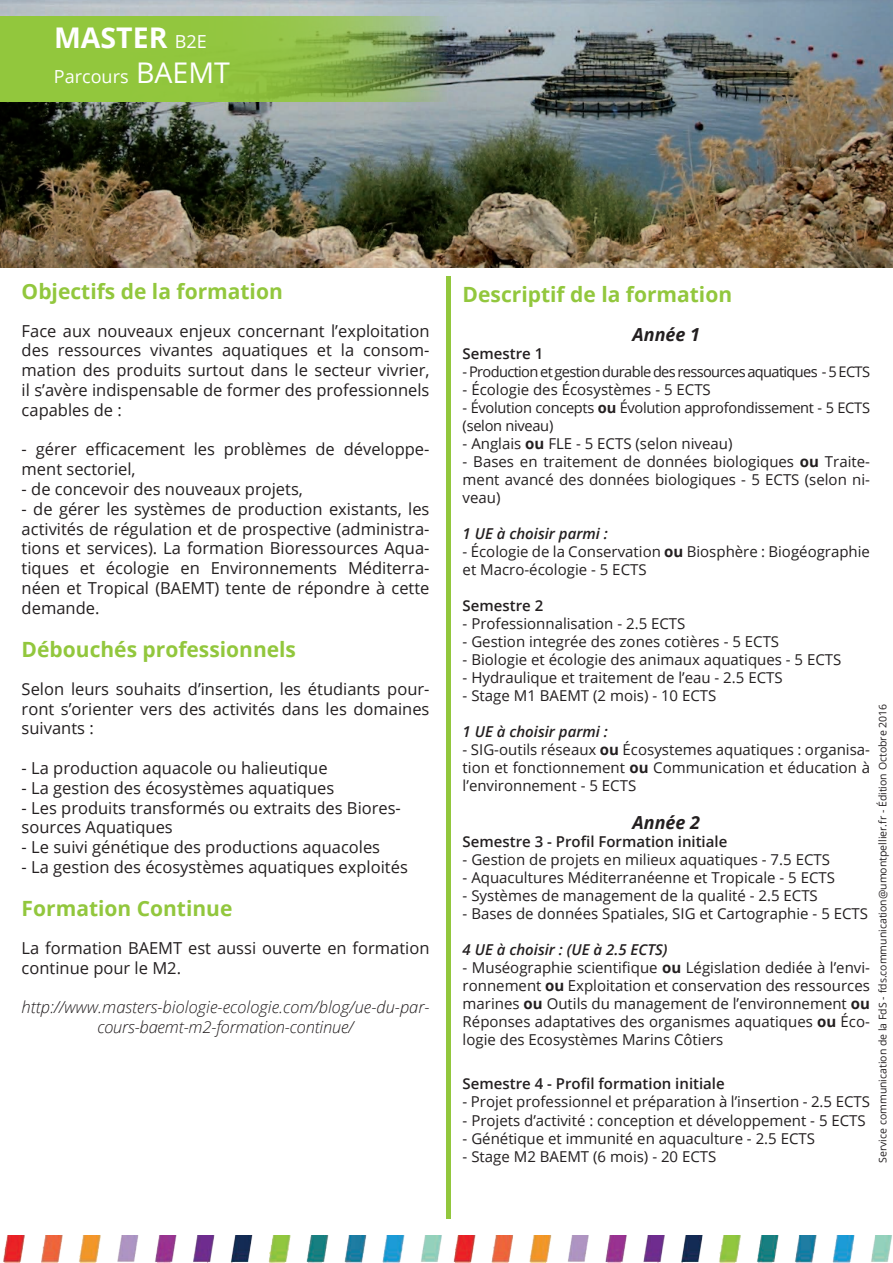
<style>
.page{position:relative;width:893px;height:1263px;background:#fff}
.page>*{position:absolute;margin:0;border:0;box-sizing:border-box;transform-origin:0 0}
.t1{font:700 28.5px "Open Sans";color:#fff}
.t2{font:700 21px "Open Sans";color:#92c73d}
.t3{font:18px "Open Sans";color:#fff}
.t4{font:italic 700 18px "Open Sans";color:#231f20}
.t5{font:16.5px/19.8px "Open Sans";color:#231f20;text-align:justify}
.t6{font:italic 300 16.5px/19.8px "Open Sans";color:#231f20;text-align:center}
.t7{font:15px/18px "Open Sans";color:#231f20;text-align:justify}
.t8{font:600 15px "Open Sans";color:#231f20}
.t9{font:italic 600 15px "Open Sans";color:#231f20}
.t10{font:14.7px/18px "Open Sans";letter-spacing:-.02em;color:#231f20}
.t11{font:14.7px "Open Sans";letter-spacing:-.045em;color:#231f20}
.t12{font:10.5px "Open Sans";color:#231f20}
.s1{font-weight:400;font-size:18px}
.s2{font-size:28.5px}
.s3{font-weight:700}
</style>
<div class="page">
<img style="left:0;top:0;width:893px;height:268px">
<svg style="left:0;top:16px;width:446px;height:86px;background:#8cba47"></svg>
<div style="left:446px;top:276px;width:5px;height:943px;background:#92c73d"></div>
<img style="left:3px;top:1235px;width:439px;height:28px">
<img style="left:453px;top:1235px;width:439px;height:28px">
<h1 class="t1" style="left:54px;top:27px;width:154px">MASTER <span class="s1">B2E</span></h1>
<p class="t3" style="left:54px;top:69px;width:177px">Parcours <span class="s2">BAEMT</span></p>
<h2 class="t2" style="left:22px;top:283px;width:263px">Objectifs de la formation</h2>
<p class="t5" style="left:22px;top:322px;width:409px">Face aux nouveaux enjeux concernant l’exploitation des ressources vivantes aquatiques et la consom&shy;mation des produits surtout dans le secteur vivrier, il s’avère indispensable de former des professionnels capables de :</p>
<p class="t5" style="left:22px;top:439px;width:409px">- gérer eicacement les problèmes de développe&shy;ment sectoriel,</p>
<p class="t5" style="left:22px;top:481px;width:283px">- de concevoir des nouveaux projets,</p>
<p class="t5" style="left:22px;top:501px;width:409px">- de gérer les systèmes de production existants, les activités de régulation et de prospective (administra&shy;tions et services). La formation Bioressources Aqua&shy;tiques et écologie en Environnements Méditerra&shy;néen et Tropical (BAEMT) tente de répondre à cette demande.</p>
<h2 class="t2" style="left:22px;top:641px;width:276px">Débouchés professionnels</h2>
<p class="t5" style="left:22px;top:681px;width:409px">Selon leurs souhaits d’insertion, les étudiants pour&shy;ront s’orienter vers des activités dans les domaines suivants :</p>
<p class="t5" style="left:22px;top:760px;width:307px">- La production aquacole ou halieutique</p>
<p class="t5" style="left:22px;top:780px;width:314px">- La gestion des écosystèmes aquatiques</p>
<p class="t5" style="left:22px;top:799px;width:381px">- Les produits transformés ou extraits des Biores&shy;sources Aquatiques</p>
<p class="t5" style="left:22px;top:839px;width:360px">- Le suivi génétique des productions aquacoles</p>
<p class="t5" style="left:22px;top:859px;width:388px">- La gestion des écosystèmes aquatiques exploités</p>
<h2 class="t2" style="left:22px;top:900px;width:212px">Formation Continue</h2>
<p class="t5" style="left:22px;top:940px;width:409px">La formation BAEMT est aussi ouverte en formation continue pour le M2.</p>
<p class="t6" style="left:22px;top:999px;width:409px">http://www.masters-biologie-ecologie.com/blog/ue-du-par&shy;cours-baemt-m2-formation-continue/</p>
<h2 class="t2" style="left:463px;top:286px;width:271px">Descriptif de la formation</h2>
<p class="t4" style="left:632px;top:325px;width:69px">Année 1</p>
<p class="t8" style="left:463px;top:345px;width:82px">Semestre 1</p>
<p class="t11" style="left:463px;top:366px;width:409px">- Production et gestion durable des ressources aquatiques - 5 ECTS</p>
<p class="t7" style="left:463px;top:382px;width:250px">- Écologie des Écosystèmes - 5 ECTS</p>
<p class="t10" style="left:463px;top:400px;width:409px">- Évolution concepts <span class="s3">ou</span> Évolution approfondissement - 5 ECTS (selon niveau)</p>
<p class="t7" style="left:463px;top:436px;width:271px">- Anglais <span class="s3">ou</span> FLE - 5 ECTS (selon niveau)</p>
<p class="t7" style="left:463px;top:454px;width:409px">- Bases en traitement de données biologiques <span class="s3">ou</span> Traite&shy;ment avancé des données biologiques - 5 ECTS (selon ni&shy;veau)</p>
<p class="t9" style="left:463px;top:527px;width:147px">1 UE à choisir parmi :</p>
<p class="t7" style="left:463px;top:544px;width:409px">- Écologie de la Conservation <span class="s3">ou</span> Biosphère : Biogéographie et Macro-écologie - 5 ECTS</p>
<p class="t8" style="left:463px;top:597px;width:82px">Semestre 2</p>
<p class="t7" style="left:463px;top:616px;width:224px">- Professionnalisation - 2.5 ECTS</p>
<p class="t7" style="left:463px;top:634px;width:318px">- Gestion integrée des zones cotières - 5 ECTS</p>
<p class="t7" style="left:463px;top:652px;width:380px">- Biologie et écologie des animaux aquatiques - 5 ECTS</p>
<p class="t7" style="left:463px;top:670px;width:322px">- Hydraulique et traitement de l’eau - 2.5 ECTS</p>
<p class="t7" style="left:463px;top:688px;width:255px">- Stage M1 BAEMT (2 mois) - 10 ECTS</p>
<p class="t9" style="left:463px;top:725px;width:147px">1 UE à choisir parmi :</p>
<p class="t7" style="left:463px;top:742px;width:409px">- SIG-outils réseaux <span class="s3">ou</span> Écosystemes aquatiques : organisa&shy;tion et fonctionnement <span class="s3">ou</span> Communication et éducation à l’environnement - 5 ECTS</p>
<p class="t4" style="left:632px;top:812px;width:69px">Année 2</p>
<p class="t8" style="left:463px;top:831px;width:266px">Semestre 3 - Proil Formation initiale</p>
<p class="t7" style="left:463px;top:852px;width:369px">- Gestion de projets en milieux aquatiques - 7.5 ECTS</p>
<p class="t7" style="left:463px;top:870px;width:374px">- Aquacultures Méditerranéenne et Tropicale - 5 ECTS</p>
<p class="t7" style="left:463px;top:888px;width:357px">- Systèmes de management de la qualité - 2.5 ECTS</p>
<p class="t7" style="left:463px;top:906px;width:407px">- Bases de données Spatiales, SIG et Cartographie - 5 ECTS</p>
<p class="t9" style="left:463px;top:944px;width:206px">4 UE à choisir : (UE à 2.5 ECTS)</p>
<p class="t7" style="left:463px;top:958px;width:409px">- Muséographie scientiique <span class="s3">ou</span> Législation dediée à l’envi&shy;ronnement <span class="s3">ou</span> Exploitation et conservation des ressources marines <span class="s3">ou</span> Outils du management de l’environnement <span class="s3">ou </span>Réponses adaptatives des organismes aquatiques <span class="s3">ou</span> Éco&shy;logie des Ecosystèmes Marins Côtiers</p>
<p class="t8" style="left:463px;top:1073px;width:264px">Semestre 4 - Proil formation initiale</p>
<p class="t7" style="left:463px;top:1093px;width:409px">- Projet professionnel et préparation à l’insertion - 2.5 ECTS</p>
<p class="t7" style="left:463px;top:1113px;width:405px">- Projets d’activité : conception et développement - 5 ECTS</p>
<p class="t7" style="left:463px;top:1131px;width:354px">- Génétique et immunité en aquaculture - 2.5 ECTS</p>
<p class="t7" style="left:463px;top:1149px;width:255px">- Stage M2 BAEMT (6 mois) - 20 ECTS</p>
<p class="t12" style="left:878px;top:1163px;width:461px;rotate:-90deg">Service communication de la FdS - fds.communication@umontpellier.fr - Édition Octobre 2016</p>
</div>
